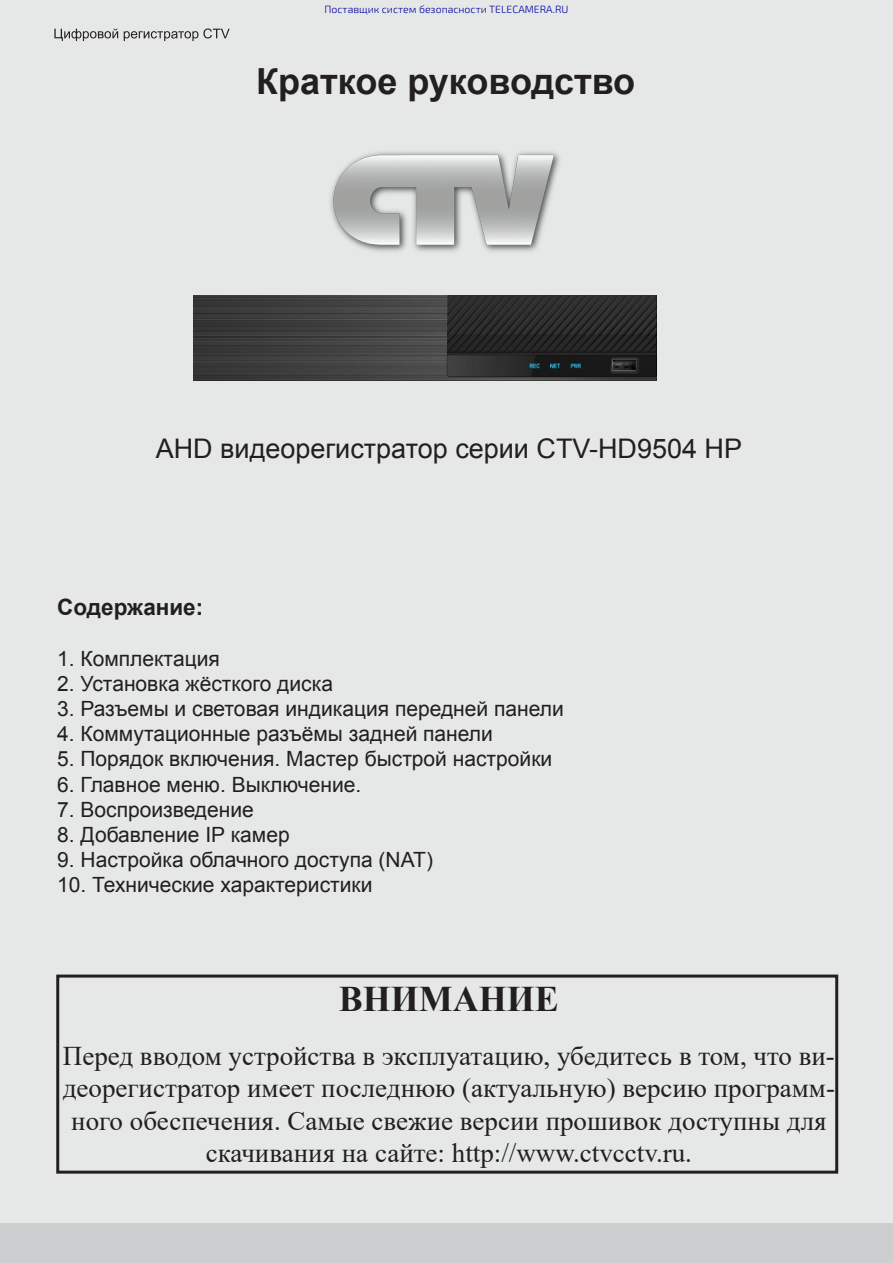
<style>
.page{position:relative;width:893px;height:1263px;background:#e5e8e7}
.page>*{position:absolute;margin:0;border:0;box-sizing:border-box;transform-origin:0 0}
.t1{font:700 36px "Arial";color:#231f20}
.t2{font:700 36px "Times New Roman";color:#231f20}
.t3{font:27px/32.4px "Times New Roman";color:#231f20;text-align:center}
.t4{font:27px "Arial";color:#231f20}
.t5{font:700 22.5px "Arial";color:#231f20}
.t6{font:21px "Arial";color:#231f20}
.t7{font:300 10.5px "Exo 2.0";color:#0000a0}
</style>
<div class="page">
<img style="left:193px;top:296px;width:463px;height:84px">
<svg style="left:54px;top:28px;width:176px;height:13px"></svg>
<div style="left:0;top:1224px;width:893px;height:39px;background:#cdced0"></div>
<div style="left:56px;top:974px;width:782px;height:200px;border:3px solid #231f20"></div>
<img style="left:330px;top:152px;width:230px;height:100px">
<p class="t7" style="left:325px;top:5px;width:245px">Поставщик систем безопасности TELECAMERA.RU</p>
<p class="t1" style="left:256px;top:58px;width:381px">Краткое руководство</p>
<p class="t4" style="left:156px;top:431px;width:588px">AHD видеорегистратор серии CTV-HD9504 HP</p>
<p class="t5" style="left:57px;top:592px;width:148px">Содержание:</p>
<p class="t6" style="left:57px;top:644px;width:164px">1. Комплектация</p>
<p class="t6" style="left:57px;top:669px;width:277px">2. Установка жёсткого диска</p>
<p class="t6" style="left:57px;top:695px;width:508px">3. Разъемы и световая индикация передней панели</p>
<p class="t6" style="left:57px;top:720px;width:437px">4. Коммутационные разъёмы задней панели</p>
<p class="t6" style="left:57px;top:745px;width:497px">5. Порядок включения. Мастер быстрой настройки</p>
<p class="t6" style="left:57px;top:770px;width:306px">6. Главное меню. Выключение.</p>
<p class="t6" style="left:57px;top:795px;width:198px">7. Воспроизведение</p>
<p class="t6" style="left:57px;top:821px;width:234px">8. Добавление IP камер</p>
<p class="t6" style="left:57px;top:846px;width:377px">9. Настройка облачного доступа (NAT)</p>
<p class="t6" style="left:57px;top:871px;width:317px">10. Технические характеристики</p>
<p class="t2" style="left:339px;top:973px;width:222px">ВНИМАНИЕ</p>
<p class="t3" style="left:63px;top:1039px;width:774px">Перед вводом устройства в эксплуатацию, убедитесь в том, что ви&shy;деорегистратор имеет последнюю (актуальную) версию программ&shy;ного обеспечения. Самые свежие версии прошивок доступны для скачивания на сайте: http://www.ctvcctv.ru.</p>
</div>
